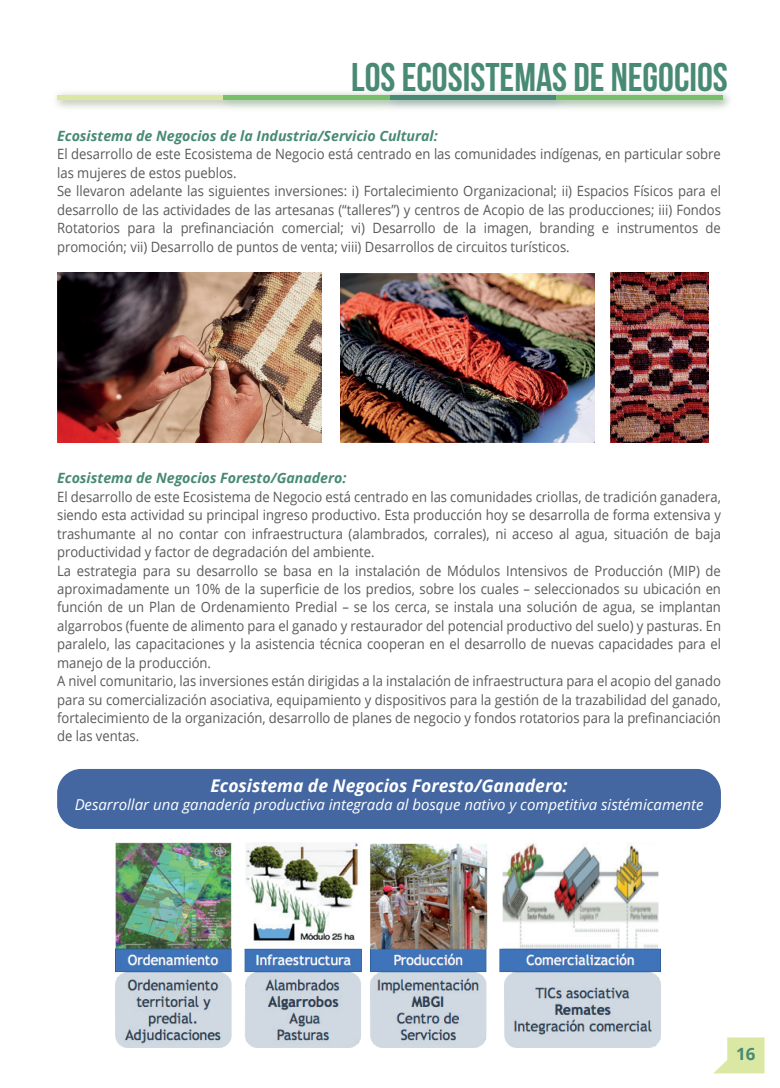
<style>
.page{position:relative;width:780px;height:1088px;background:#fff}
.page>*{position:absolute;margin:0;border:0;box-sizing:border-box;transform-origin:0 0}
.t1{font:700 40px "Bebas Neue";color:#488a74}
.t2{font:italic 700 17.5px "Open Sans";color:#fff}
.t3{font:700 16.88px "Open Sans";color:#488a74}
.t4{font:italic 15px "Open Sans";color:#fff}
.t5{font:14.12px/18.4px "Open Sans";color:#57585a;scale:.92 1}
.t6{font:italic 700 14.12px "Open Sans";color:#488a74}
</style>
<div class="page">
<img style="left:115px;top:842px;width:545px;height:205px">
<div style="left:57px;top:769px;width:664px;height:60px;background:#4467a1;border-radius:24px"></div>
<img style="left:341px;top:273px;width:253px;height:170px">
<img style="left:56px;top:92px;width:674px;height:17px">
<hr style="left:57px;top:96px;width:166px;height:4px;background:#dae8a3">
<hr style="left:223px;top:96px;width:167px;height:4px;background:#77c06a">
<hr style="left:390px;top:96px;width:166px;height:4px;background:#488a74">
<hr style="left:556px;top:96px;width:166px;height:4px;background:#77c06a">
<svg style="left:714px;top:1037px;width:50px;height:36px"></svg>
<img style="left:57px;top:272px;width:265px;height:171px">
<img style="left:611px;top:272px;width:97px;height:171px">
<h1 class="t1" style="left:351px;top:55px;width:378px">LOS ECOSISTEMAS DE NEGOCIOS</h1>
<p class="t6" style="left:57px;top:126px;width:382px">Ecosistema de Negocios de la Industria/Servicio Cultural:</p>
<p class="t5" style="left:57px;top:145px;width:723px">El desarrollo de este Ecosistema de Negocio está centrado en las comunidades indígenas, en particular sobre las mujeres de estos pueblos.<br>Se llevaron adelante las siguientes inversiones: i) Fortalecimiento Organizacional; ii) Espacios Físicos para el desarrollo de las actividades de las artesanas (“talleres”) y centros de Acopio de las producciones; iii) Fondos Rotatorios para la prefinanciación comercial; vi) Desarrollo de la imagen, branding e instrumentos de promoción; vii) Desarrollo de puntos de venta; viii) Desarrollos de circuitos turísticos.</p>
<p class="t6" style="left:57px;top:468px;width:291px">Ecosistema de Negocios Foresto/Ganadero:</p>
<p class="t5" style="left:57px;top:487px;width:723px">El desarrollo de este Ecosistema de Negocio está centrado en las comunidades criollas, de tradición ganadera, siendo esta actividad su principal ingreso productivo. Esta producción hoy se desarrolla de forma extensiva y trashumante al no contar con infraestructura (alambrados, corrales), ni acceso al agua, situación de baja productividad y factor de degradación del ambiente.<br>La estrategia para su desarrollo se basa en la instalación de Módulos Intensivos de Producción (MIP) de aproximadamente un 10% de la superficie de los predios, sobre los cuales – seleccionados su ubicación en función de un Plan de Ordenamiento Predial – se los cerca, se instala una solución de agua, se implantan algarrobos (fuente de alimento para el ganado y restaurador del potencial productivo del suelo) y pasturas. En paralelo, las capacitaciones y la asistencia técnica cooperan en el desarrollo de nuevas capacidades para el manejo de la producción.<br>A nivel comunitario, las inversiones están dirigidas a la instalación de infraestructura para el acopio del ganado para su comercialización asociativa, equipamiento y dispositivos para la gestión de la trazabilidad del ganado, fortalecimiento de la organización, desarrollo de planes de negocio y fondos rotatorios para la prefinanciación de las ventas.</p>
<p class="t2" style="left:210px;top:773px;width:358px">Ecosistema de Negocios Foresto/Ganadero:</p>
<p class="t4" style="left:75px;top:794px;width:630px">Desarrollar una ganadería productiva integrada al bosque nativo y competitiva sistémicamente</p>
<p class="t3" style="left:736px;top:1042px;width:21px">16</p>
</div>
